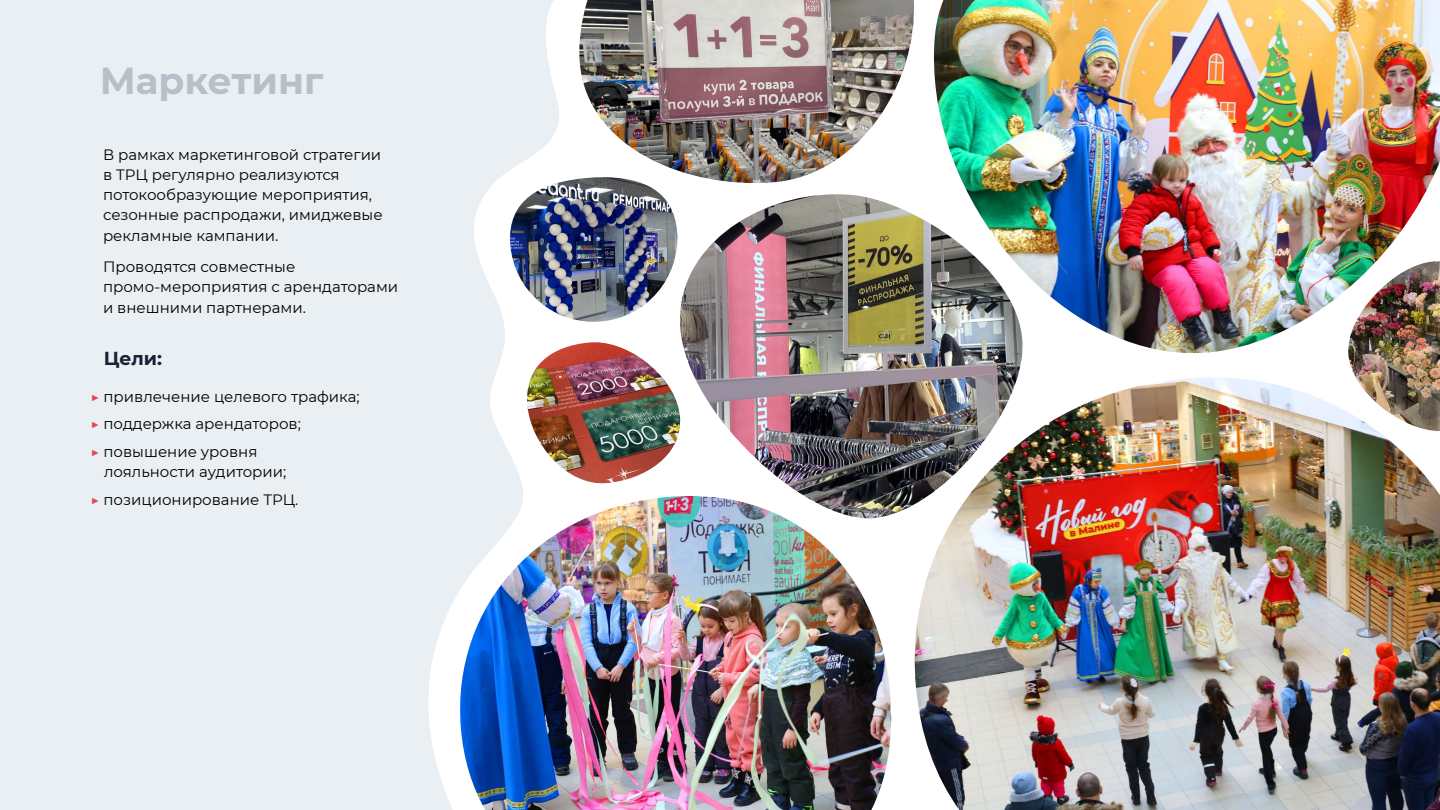
<style>
.page{position:relative;width:1440px;height:810px;background:#fff}
.page>*{position:absolute;margin:0;border:0;box-sizing:border-box;transform-origin:0 0}
.t1{font:700 37.5px "Montserrat";color:#b8bfc9}
.t2{font:700 18.75px "Montserrat";color:#162133}
.t3{font:15px/20.2px "Montserrat";color:#000}
.s1{color:#e84452}
</style>
<div class="page">
<div style="left:0;top:0;width:559px;height:810px;background:#eaeff4"></div>
<img style="left:459px;top:496px;width:433px;height:314px">
<img style="left:674px;top:194px;width:348px;height:331px">
<img style="left:579px;top:0;width:335px;height:183px">
<img style="left:507px;top:177px;width:174px;height:148px">
<img style="left:524px;top:342px;width:159px;height:144px">
<img style="left:1349px;top:359px;width:91px;height:18px">
<img style="left:932px;top:0;width:508px;height:359px">
<img style="left:902px;top:377px;width:538px;height:433px">
<h1 class="t1" style="left:100px;top:54px;width:225px">Маркетинг</h1>
<p class="t3" style="left:103px;top:144px;width:281px">В рамках маркетинговой стратегии в ТРЦ регулярно реализуются потокообразующие мероприятия, сезонные распродажи, имиджевые рекламные кампании.</p>
<p class="t3" style="left:103px;top:256px;width:297px">Проводятся совместные промо-мероприятия с арендаторами и внешними партнерами.</p>
<p class="t2" style="left:104px;top:345px;width:60px">Цели:</p>
<p class="t3" style="left:91px;top:382px;width:271px;line-height:27.8px"><span class="s1">▶</span> привлечение целевого трафика; <span class="s1">▶</span> поддержка арендаторов;<br><span class="s1">▶</span> повышение уровня</p>
<p class="t3" style="left:91px;top:458px;width:209px;line-height:27.8px;text-align:center">лояльности аудитории;<br><span class="s1">▶</span> позиционирование ТРЦ.</p>
</div>
